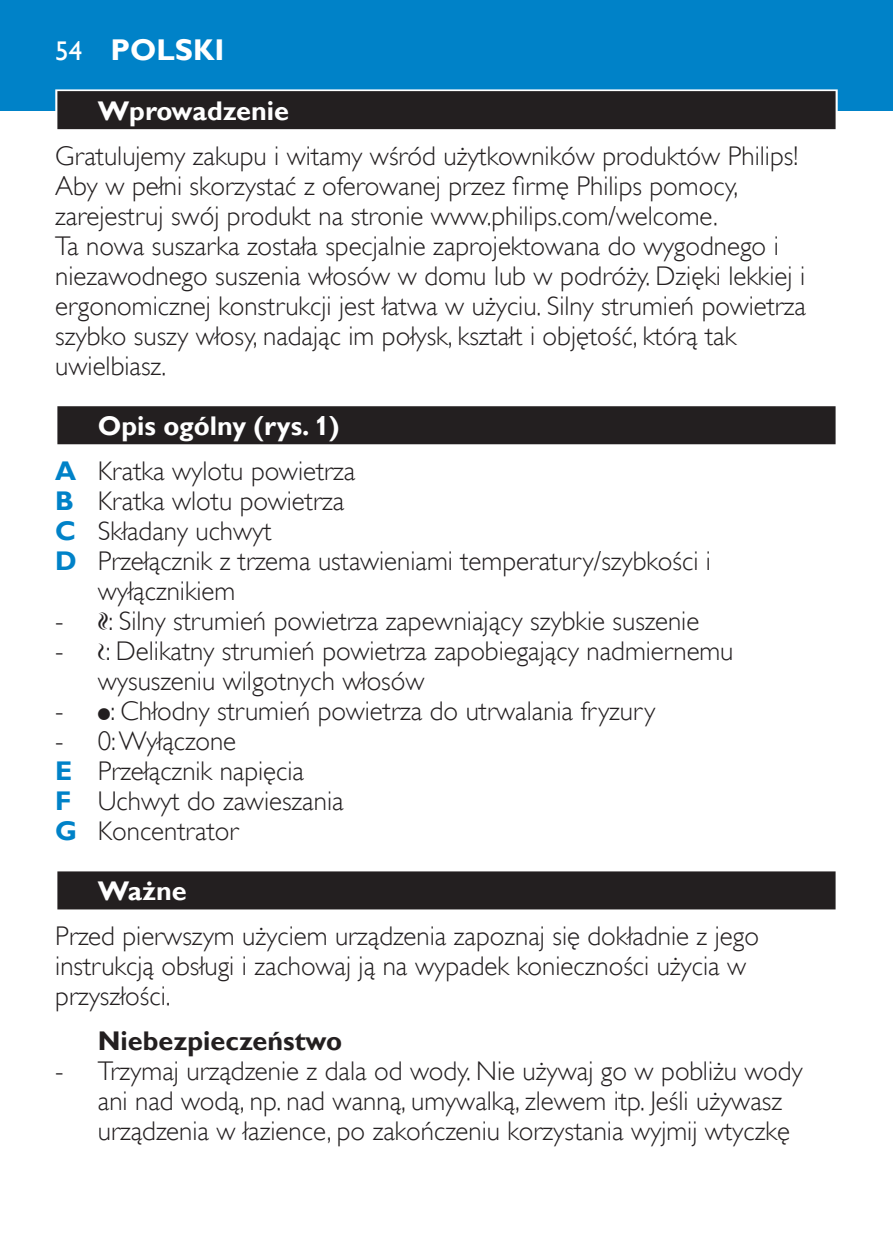
<style>
.page{position:relative;width:893px;height:1259px;background:#fff}
.page>*{position:absolute;margin:0;border:0;box-sizing:border-box;transform-origin:0 0}
.t1{font:700 30px "Gill Sans Alt One WGL";color:#fff}
.t2{font:27px/30px "Gill Sans Alt One WGL Light";color:#231f20}
.t3{font:700 27px "Gill Sans Alt One WGL";color:#fff}
.t4{font:700 27px "Gill Sans Alt One WGL";color:#231f20}
.t5{font:27px "Gill Sans Alt One WGL";color:#fff}
.s1{font-family:"Gill Sans Alt One WGL";font-weight:700;color:#0082c8}
.s2{font-family:"Philipslll Font"}
</style>
<div class="page">
<div style="left:0;top:0;width:893px;height:111px;background:#0082c8"></div>
<div style="left:55px;top:89px;width:783px;height:43px;background:linear-gradient(to right,#dcdbdc,#dcdbdc)"></div>
<div style="left:57px;top:91px;width:779px;height:38px;background:#231f20"></div>
<div style="left:55px;top:404px;width:783px;height:43px;background:linear-gradient(to right,#c1c0c0,#c1c0c0)"></div>
<div style="left:57px;top:406px;width:779px;height:38px;background:#231f20"></div>
<div style="left:55px;top:869px;width:783px;height:43px;background:linear-gradient(to right,#999797,#999797)"></div>
<div style="left:57px;top:871px;width:779px;height:38px;background:#231f20"></div>
<p class="t5" style="left:55px;top:32px;width:27px">54</p>
<p class="t1" style="left:111px;top:29px;width:116px">Polski</p>
<p class="t3" style="left:98px;top:92px;width:193px">Wprowadzenie</p>
<p class="t2" style="left:55px;top:141px;width:752px">Gratulujemy zakupu i witamy wśród użytkowników produktów Philips!<br>Aby w pełni skorzystać z oferowanej przez firmę Philips pomocy, zarejestruj swój produkt na stronie www.philips.com/welcome.<br>Ta nowa suszarka została specjalnie zaprojektowana do wygodnego i niezawodnego suszenia włosów w domu lub w podróży. Dzięki lekkiej i ergonomicznej konstrukcji jest łatwa w użyciu. Silny strumień powietrza szybko suszy włosy, nadając im połysk, kształt i objętość, którą tak uwielbiasz.</p>
<p class="t3" style="left:98px;top:407px;width:243px">Opis ogólny (rys. 1)</p>
<p class="t2" style="left:55px;top:456px;width:302px"><span class="s1">A</span> Kratka wylotu powietrza</p>
<p class="t2" style="left:55px;top:486px;width:290px"><span class="s1">B</span> Kratka wlotu powietrza</p>
<p class="t2" style="left:55px;top:516px;width:218px"><span class="s1">C</span> Składany uchwyt</p>
<p class="t2" style="left:55px;top:546px;width:657px"><span class="s1">D</span> Przełącznik z trzema ustawieniami temperatury/szybkości i</p>
<p class="t2" style="left:98px;top:576px;width:139px">wyłącznikiem</p>
<p class="t2" style="left:98px;top:606px;width:603px"><span class="s2">6</span>: Silny strumień powietrza zapewniający szybkie suszenie</p>
<p class="t2" style="left:98px;top:636px;width:637px"><span class="s2">5</span>: Delikatny strumień powietrza zapobiegający nadmiernemu</p>
<p class="t2" style="left:98px;top:666px;width:328px">wysuszeniu wilgotnych włosów</p>
<p class="t2" style="left:98px;top:696px;width:559px"><span class="s2">4</span>: Chłodny strumień powietrza do utrwalania fryzury</p>
<p class="t2" style="left:98px;top:726px;width:140px">0: Wyłączone</p>
<p class="t2" style="left:55px;top:756px;width:250px"><span class="s1">E</span> Przełącznik napięcia</p>
<p class="t2" style="left:55px;top:786px;width:290px"><span class="s1">F</span> Uchwyt do zawieszania</p>
<p class="t2" style="left:55px;top:816px;width:185px"><span class="s1">G</span> Koncentrator</p>
<p class="t2" style="left:55px;top:606px;width:10px">- -</p>
<p class="t2" style="left:55px;top:696px;width:10px">- -</p>
<p class="t3" style="left:98px;top:872px;width:90px">Ważne</p>
<p class="t2" style="left:55px;top:921px;width:705px">Przed pierwszym użyciem urządzenia zapoznaj się dokładnie z jego instrukcją obsługi i zachowaj ją na wypadek konieczności użycia w przyszłości.</p>
<p class="t4" style="left:98px;top:1023px;width:246px">Niebezpieczeństwo</p>
<p class="t2" style="left:98px;top:1056px;width:707px">Trzymaj urządzenie z dala od wody. Nie używaj go w pobliżu wody ani nad wodą, np. nad wanną, umywalką, zlewem itp. Jeśli używasz urządzenia w łazience, po zakończeniu korzystania wyjmij wtyczkę</p>
<p class="t2" style="left:55px;top:1056px;width:10px">-</p>
</div>
